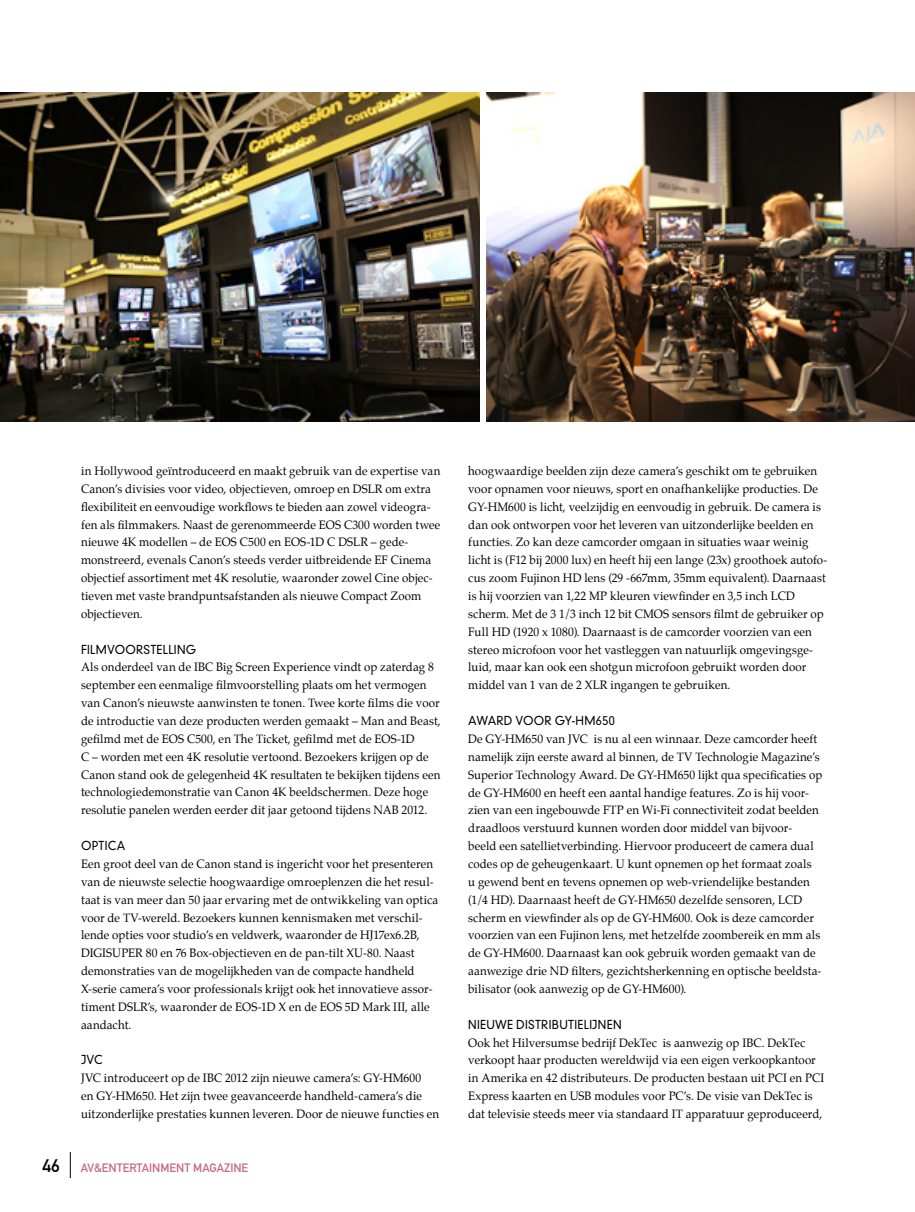
<style>
.page{position:relative;width:915px;height:1212px;background:#fff}
.page>*{position:absolute;margin:0;border:0;box-sizing:border-box;transform-origin:0 0}
.t1{font:12px/17.9px "Palatino";letter-spacing:.01em;color:#000;scale:.96 1}
.t2{font:300 12px "DIN Neuzeit Grotesk";letter-spacing:.02em;color:#000;scale:.96 1}
.t3{font:12px "DIN Mittelschrift";color:#c9668a}
.s1{font-size:18px;color:#000}
</style>
<div class="page">
<img style="left:0;top:93px;width:479px;height:328px">
<img style="left:486px;top:93px;width:428px;height:328px">
<svg style="left:70px;top:1152px;width:1px;height:26px"></svg>
<p class="t1" style="left:81px;top:462px;width:375px">in Hollywood geïntroduceerd en maakt gebruik van de expertise van Canon’s divisies voor video, objectieven, omroep en DSLR om extra flexibiliteit en eenvoudige workflows te bieden aan zowel videogra&shy;fen als filmmakers. Naast de gerenommeerde EOS C300 worden twee nieuwe 4K modellen – de EOS C500 en EOS-1D C DSLR – gede&shy;monstreerd, evenals Canon’s steeds verder uitbreidende EF Cinema objectief assortiment met 4K resolutie, waaronder zowel Cine objec&shy;tieven met vaste brandpuntsafstanden als nieuwe Compact Zoom objectieven.</p>
<p class="t2" style="left:81px;top:642px;width:46px">FILMVOOR</p>
<p class="t2" style="left:143px;top:642px;width:56px">STELLING</p>
<p class="t1" style="left:81px;top:658px;width:376px">Als onderdeel van de IBC Big Screen Experience vindt op zaterdag 8 september een eenmalige filmvoorstelling plaats om het vermogen van Canon’s nieuwste aanwinsten te tonen. Twee korte films die voor de introductie van deze producten werden gemaakt – Man and Beast, gefilmd met de EOS C500, en The Ticket, gefilmd met de EOS-1D<br>C – worden met een 4K resolutie vertoond. Bezoekers krijgen op de Canon stand ook de gelegenheid 4K resultaten te bekijken tijdens een technologiedemonstratie van Canon 4K beeldschermen. Deze hoge resolutie panelen werden eerder dit jaar getoond tijdens NAB 2012.</p>
<p class="t2" style="left:81px;top:838px;width:38px">OPTICA</p>
<p class="t1" style="left:81px;top:855px;width:373px">Een groot deel van de Canon stand is ingericht voor het presenteren van de nieuwste selectie hoogwaardige omroeplenzen die het resul&shy;taat is van meer dan 50 jaar ervaring met de ontwikkeling van optica voor de TV-wereld. Bezoekers kunnen kennismaken met verschil&shy;lende opties voor studio’s en veldwerk, waaronder de HJ17ex6.2B, DIGISUPER 80 en 76 Box-objectieven en de pan-tilt XU-80. Naast demonstraties van de mogelijkheden van de compacte handheld X-serie camera’s voor professionals krijgt ook het innovatieve assor&shy;timent DSLR’s, waaronder de EOS-1D X en de EOS 5D Mark III, alle aandacht.</p>
<p class="t2" style="left:81px;top:1053px;width:24px">JVC</p>
<p class="t1" style="left:81px;top:1069px;width:374px">JVC introduceert op de IBC 2012 zijn nieuwe camera’s: GY-HM600<br>en GY-HM650. Het zijn twee geavanceerde handheld-camera’s die uitzonderlijke prestaties kunnen leveren. Door de nieuwe functies en</p>
<p class="t3" style="left:43px;top:1161px;width:206px"><span class="s1">46</span> AV&amp;ENTERTAINMENT MAGAZINE</p>
<p class="t1" style="left:468px;top:462px;width:375px">hoogwaardige beelden zijn deze camera’s geschikt om te gebruiken voor opnamen voor nieuws, sport en onafhankelijke producties. De GY-HM600 is licht, veelzijdig en eenvoudig in gebruik. De camera is dan ook ontworpen voor het leveren van uitzonderlijke beelden en functies. Zo kan deze camcorder omgaan in situaties waar weinig licht is (F12 bij 2000 lux) en heeft hij een lange (23x) groothoek autofo&shy;cus zoom Fujinon HD lens (29 -667mm, 35mm equivalent). Daarnaast is hij voorzien van 1,22 MP kleuren viewfinder en 3,5 inch LCD scherm. Met de 3 1/3 inch 12 bit CMOS sensors filmt de gebruiker op Full HD (1920 x 1080). Daarnaast is de camcorder voorzien van een stereo microfoon voor het vastleggen van natuurlijk omgevingsge&shy;luid, maar kan ook een shotgun microfoon gebruikt worden door middel van 1 van de 2 XLR ingangen te gebruiken.</p>
<p class="t2" style="left:468px;top:713px;width:30px">AWARD</p>
<p class="t2" style="left:515px;top:713px;width:19px">VOOR</p>
<p class="t2" style="left:554px;top:713px;width:64px">GY-HM650</p>
<p class="t1" style="left:468px;top:730px;width:370px">De GY-HM650 van JVC is nu al een winnaar. Deze camcorder heeft namelijk zijn eerste award al binnen, de TV Technologie Magazine’s Superior Technology Award. De GY-HM650 lijkt qua specificaties op de GY-HM600 en heeft een aantal handige features. Zo is hij voor&shy;zien van een ingebouwde FTP en Wi-Fi connectiviteit zodat beelden draadloos verstuurd kunnen worden door middel van bijvoor&shy;beeld een satellietverbinding. Hiervoor produceert de camera dual codes op de geheugenkaart. U kunt opnemen op het formaat zoals<br>u gewend bent en tevens opnemen op web-vriendelijke bestanden (1/4 HD). Daarnaast heeft de GY-HM650 dezelfde sensoren, LCD scherm en viewfinder als op de GY-HM600. Ook is deze camcorder voorzien van een Fujinon lens, met hetzelfde zoombereik en mm als de GY-HM600. Daarnaast kan ook gebruik worden gemaakt van de aanwezige drie ND filters, gezichtsherkenning en optische beeldsta&shy;bilisator (ook aanwezig op de GY-HM600).</p>
<p class="t2" style="left:468px;top:1017px;width:161px">NIEUWE DISTRIBUTIELIJ NEN</p>
<p class="t1" style="left:468px;top:1033px;width:372px">Ook het Hilversumse bedrijf DekTec is aanwezig op IBC. DekTec verkoopt haar producten wereldwijd via een eigen verkoopkantoor in Amerika en 42 distributeurs. De producten bestaan uit PCI en PCI Express kaarten en USB modules voor PC’s. De visie van DekTec is dat televisie steeds meer via standaard IT apparatuur geproduceerd,</p>
</div>
